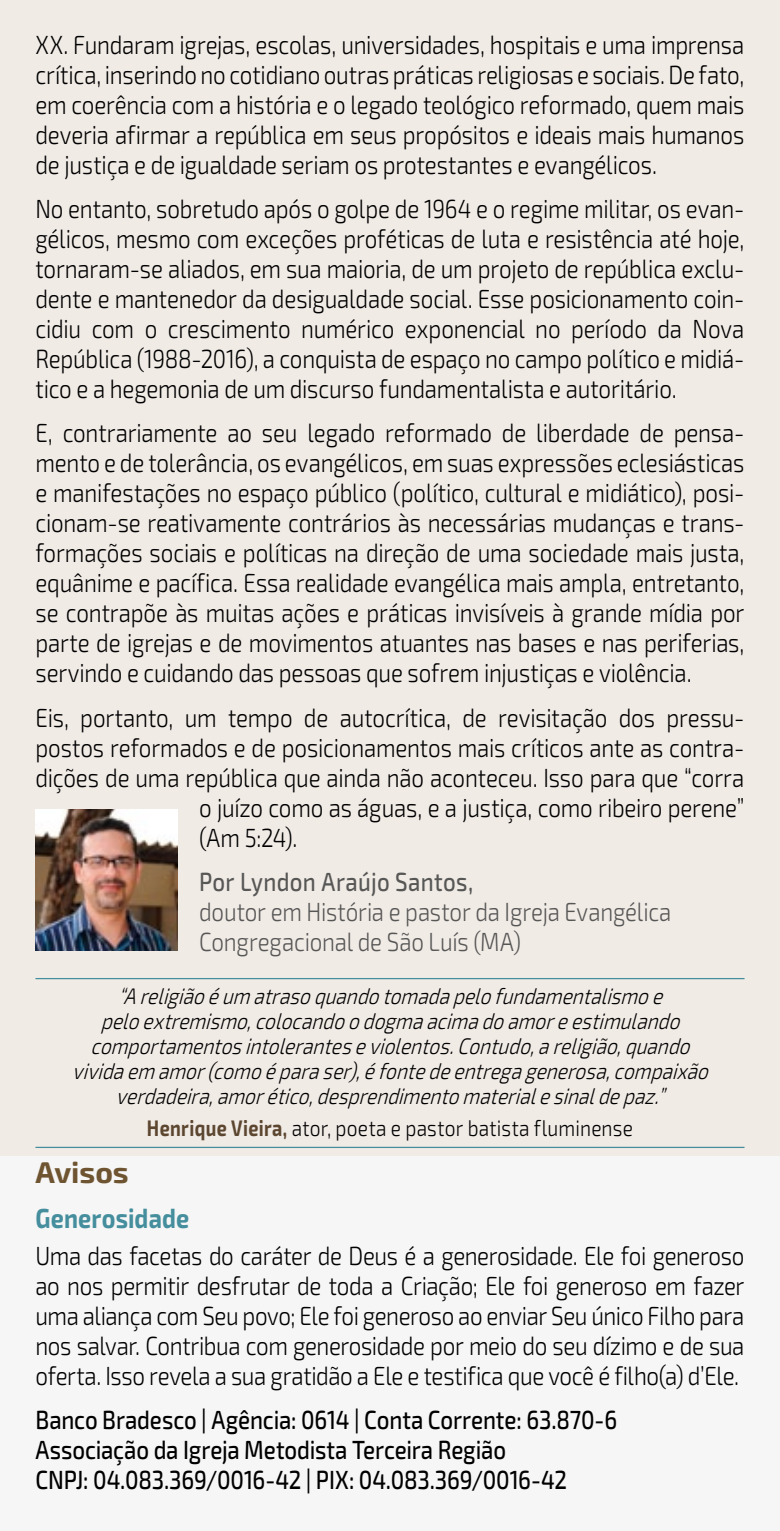
<style>
.page{position:relative;width:780px;height:1531px;background:#f6f6f6}
.page>*{position:absolute;margin:0;border:0;box-sizing:border-box;transform-origin:0 0}
.t1{font:700 30px "Exo 2";color:#6e5430}
.t2{font:700 27.5px "Exo 2";letter-spacing:.01em;color:#458e9d;scale:.85 1}
.t3{font:300 26.25px/30px "Exo 2";letter-spacing:-.01em;color:#000;text-align:justify;scale:.85 1}
.t4{font:500 26.25px/30px "Exo 2";letter-spacing:-.005em;color:#000;scale:.85 1}
.t5{font:300 26.25px/30px "Exo 2";letter-spacing:-.01em;color:#575756;scale:.85 1}
.t6{font:500 26.25px "Exo 2";letter-spacing:.015em;color:#575756;scale:.85 1}
.t7{font:italic 300 22.5px/25px "Exo 2";color:#000;text-align:center;scale:.85 1}
.t8{font:300 22.5px "Exo 2";letter-spacing:.015em;color:#000;scale:.85 1}
.s1{font-weight:700;color:#5c4630}
</style>
<div class="page">
<div style="left:0;top:0;width:780px;height:1156px;background:#f1ebe6"></div>
<hr style="left:35px;top:978px;width:709px;height:1px;background:#458e9d">
<hr style="left:35px;top:1147px;width:709px;height:1px;background:#458e9d">
<img style="left:35px;top:809px;width:142px;height:142px">
<p class="t3" style="left:35px;top:30px;width:835px">XX. Fundaram igrejas, escolas, universidades, hospitais e uma imprensa crítica, inserindo no cotidiano outras práticas religiosas e sociais. De fato, em coerência com a história e o legado teológico reformado, quem mais deveria afirmar a república em seus propósitos e ideais mais humanos de justiça e de igualdade seriam os protestantes e evangélicos.</p>
<p class="t3" style="left:35px;top:194px;width:835px">No entanto, sobretudo após o golpe de 1964 e o regime militar, os evan&shy;gélicos, mesmo com exceções proféticas de luta e resistência até hoje, tornaram-se aliados, em sua maioria, de um projeto de república exclu&shy;dente e mantenedor da desigualdade social. Esse posicionamento coin&shy;cidiu com o crescimento numérico exponencial no período da Nova República (1988-2016), a conquista de espaço no campo político e midiá&shy;tico e a hegemonia de um discurso fundamentalista e autoritário.</p>
<p class="t3" style="left:35px;top:419px;width:835px">E, contrariamente ao seu legado reformado de liberdade de pensa&shy;mento e de tolerância, os evangélicos, em suas expressões eclesiásticas e manifestações no espaço público (político, cultural e midiático), posi&shy;cionam-se reativamente contrários às necessárias mudanças e trans&shy;formações sociais e políticas na direção de uma sociedade mais justa, equânime e pacífica. Essa realidade evangélica mais ampla, entretanto, se contrapõe às muitas ações e práticas invisíveis à grande mídia por parte de igrejas e de movimentos atuantes nas bases e nas periferias, servindo e cuidando das pessoas que sofrem injustiças e violência.</p>
<p class="t3" style="left:35px;top:703px;width:835px">Eis, portanto, um tempo de autocrítica, de revisitação dos pressu-</p>
<p class="t3" style="left:35px;top:733px;width:835px">postos reformados e de posicionamentos mais críticos ante as contra-</p>
<p class="t3" style="left:35px;top:763px;width:835px">dições de uma república que ainda não aconteceu. Isso para que “corra</p>
<p class="t3" style="left:199px;top:793px;width:643px">o juízo como as águas, e a justiça, como ribeiro perene”</p>
<p class="t3" style="left:199px;top:823px;width:117px">(Am 5:24).</p>
<p class="t6" style="left:199px;top:866px;width:324px">Por Lyndon Araújo Santos,</p>
<p class="t5" style="left:199px;top:897px;width:557px">doutor em História e pastor da Igreja Evangélica<br>Congregacional de São Luís (MA)</p>
<p class="t7" style="left:72px;top:984px;width:757px">“Areligiãoéum atrasoquandotomadapelofundamentalismoe peloextremismo,colocandoodogmaacimadoamoreestimulando comportamentosintoleranteseviolentos.Contudo,areligião,quando vividaem amor(comoéparaser),éfontedeentregagenerosa,compaixão verdadeira,amorético,desprendimentomaterialesinaldepaz.”</p>
<p class="t8" style="left:147px;top:1115px;width:573px"><span class="s1">Henrique Vieira,</span> ator, poeta e pastor batista fluminense</p>
<p class="t1" style="left:35px;top:1154px;width:95px">Avisos</p>
<p class="t2" style="left:35px;top:1202px;width:182px">Generosidade</p>
<p class="t3" style="left:35px;top:1241px;width:835px">Uma das facetas do caráter de Deus é a generosidade. Ele foi generoso ao nos permitir desfrutar de toda a Criação; Ele foi generoso em fazer uma aliança com Seu povo; Ele foi generoso ao enviar Seu único Filho para nos salvar. Contribua com generosidade por meio do seu dízimo e de sua oferta. Isso revela a sua gratidão a Ele e testifica que você é filho(a) d’Ele.</p>
<p class="t4" style="left:35px;top:1405px;width:686px">Banco Bradesco | Agência: 0614 | Conta Corrente: 63.870-6<br>Associação da Igreja Metodista Terceira Região<br>CNPJ: 04.083.369/0016-42 | PIX: 04.083.369/0016-42</p>
</div>
